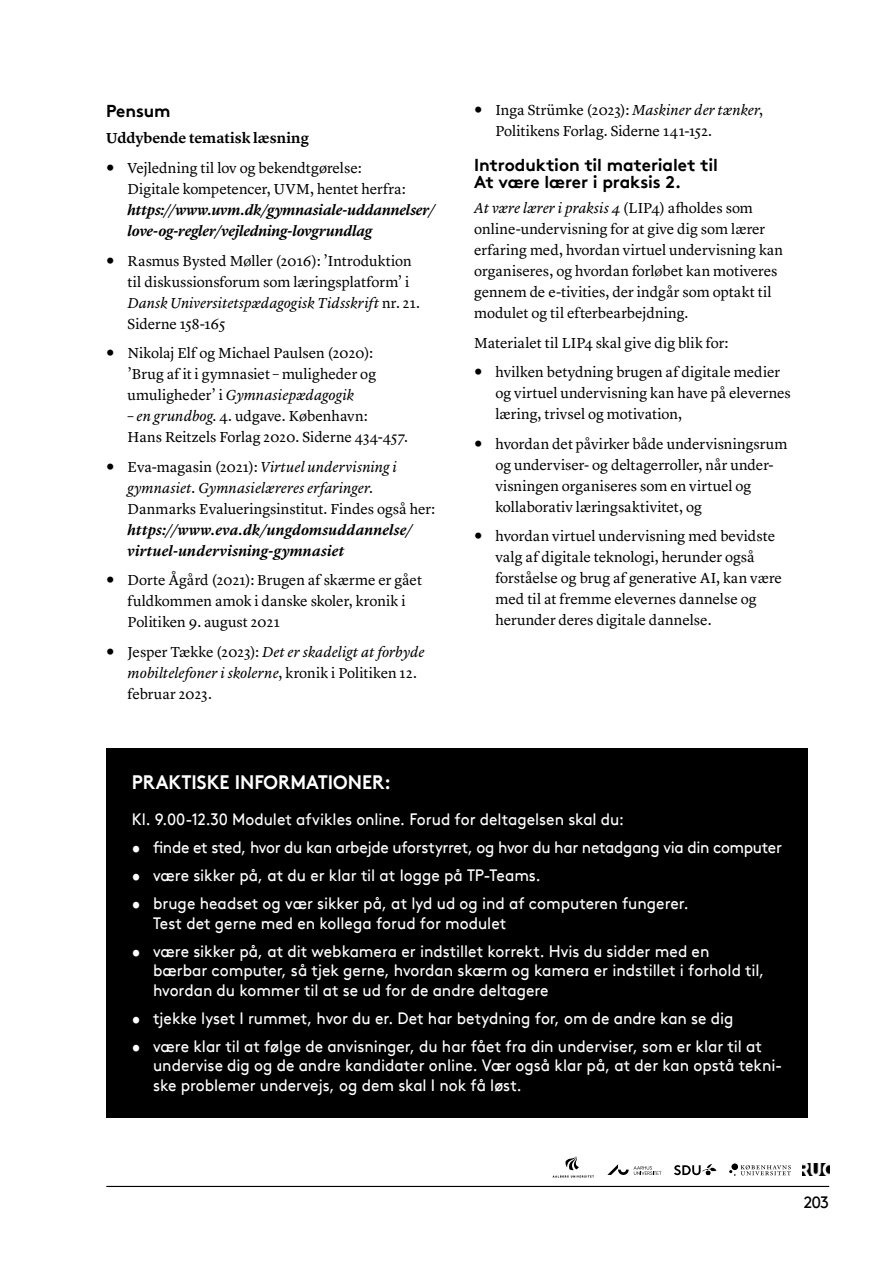
<style>
.page{position:relative;width:893px;height:1263px;background:#fff}
.page>*{position:absolute;margin:0;border:0;box-sizing:border-box;transform-origin:0 0}
.t1{font:700 19.5px "Brown Pro TT";color:#fff;scale:.94 1}
.t2{font:700 17.25px/17.2px "Brown Pro TT";letter-spacing:-.01em;color:#000}
.t3{font:16.5px/19.5px "Brown Pro TT";letter-spacing:-.005em;color:#fff;scale:.94 1}
.t4{font:16.5px "Brown Pro TT";color:#000}
.t5{font:15px/21px "Lyon Text";color:#000}
.t6{font:italic 600 15px/21px "Lyon Text";color:#000}
.t7{font:600 15px "Lyon Text";letter-spacing:-.005em;color:#000}
.s1{font-style:italic}
</style>
<div class="page">
<hr style="left:106px;top:1186px;width:723px;height:1px;background:#000">
<img style="left:802px;top:1164px;width:27px;height:11px">
<svg style="left:553px;top:1156px;width:41px;height:21px"></svg>
<svg style="left:607px;top:1164px;width:54px;height:11px"></svg>
<svg style="left:729px;top:1165px;width:62px;height:11px"></svg>
<svg style="left:674px;top:1164px;width:42px;height:11px"></svg>
<div style="left:106px;top:748px;width:702px;height:370px;background:#000"></div>
<p class="t2" style="left:106px;top:100px;width:66px">Pensum</p>
<p class="t7" style="left:106px;top:127px;width:204px">Uddybende tematisk læsning</p>
<p class="t5" style="left:128px;top:156px;width:280px">Vejledning til lov og bekendtgørelse:<br>Digitale kompetencer, UVM, hentet herfra:</p>
<p class="t6" style="left:128px;top:198px;width:310px">https://www.uvm.dk/gymnasiale-uddannelser/ love-og-regler/vejledning-lovgrundlag</p>
<p class="t5" style="left:128px;top:249px;width:294px">Rasmus Bysted Møller (2016): ’Introduktion til diskussionsforum som læringsplatform’ i <span class="s1">Dansk Universitetspædagogisk Tidsskrift</span> nr. 21.<br>Siderne 158-165</p>
<p class="t5" style="left:128px;top:341px;width:250px">Nikolaj Elf og Michael Paulsen (2020): ’Brug af it i gymnasiet – muligheder og umuligheder’ i <span class="s1">Gymnasiepædagogik</span></p>
<p class="t5" style="left:128px;top:404px;width:282px"><span class="s1">– en grundbog</span>. 4 . udgave. København:<br>Hans Reitzels Forlag 2020. Siderne 434-457.</p>
<p class="t5" style="left:128px;top:455px;width:309px">Eva-magasin (2021): <span class="s1">Virtuel undervisning i gymnasiet. Gymnasielæreres erfaringer</span>.<br>Danmarks Evalueringsinstitut. Findes også her:</p>
<p class="t6" style="left:128px;top:518px;width:287px">https://www.eva.dk/ungdomsuddannelse/ virtuel-undervisning-gymnasiet</p>
<p class="t5" style="left:128px;top:568px;width:296px">Dorte Ågård (2021): Brugen af skærme er gået fuldkommen amok i danske skoler, kronik i<br>Politiken 9. august 2021</p>
<p class="t5" style="left:128px;top:640px;width:299px">Jesper Tække (2023): <span class="s1">Det er skadeligt at forbyde mobiltelefoner i skolerne</span>, kronik i Politiken 12. februar 2023.</p>
<p class="t5" style="left:495px;top:99px;width:269px">Inga Strümke (2023): <span class="s1">Maskiner der tænker</span>,<br>Politikens Forlag. Siderne 141-152.</p>
<p class="t2" style="left:474px;top:154px;width:245px">Introduktion til materialet til<br>At være lærer i praksis 2.</p>
<p class="t5" style="left:474px;top:196px;width:311px"><span class="s1">At være lærer i praksis 4</span> (LIP4) afholdes som online-undervisning for at give dig som lærer erfaring med, hvordan virtuel undervisning kan organiseres, og hvordan forløbet kan motiveres gennem de e-tivities, der indgår som optakt til modulet og til efterbearbejdning.</p>
<p class="t5" style="left:495px;top:327px;width:286px;line-height:29.5px;text-indent:-21px">Materialet til LIP4 skal give dig blik for: hvilken betydning brugen af digitale medier</p>
<p class="t5" style="left:495px;top:381px;width:297px">og virtuel undervisning kan have på elevernes læring, trivsel og motivation,</p>
<p class="t5" style="left:495px;top:432px;width:294px">hvordan det påvirker både undervisningsrum og underviser- og deltagerroller, når under&shy;visningen organiseres som en virtuel og kollaborativ læringsaktivitet, og</p>
<p class="t5" style="left:495px;top:524px;width:288px">hvordan virtuel undervisning med bevidste valg af digitale teknologi, herunder også forståelse og brug af generative AI, kan være med til at fremme elevernes dannelse og herunder deres digitale dannelse.</p>
<h1 class="t1" style="left:132px;top:766px;width:277px">PRAKTISKE INFORMATIONER:</h1>
<p class="t3" style="left:132px;top:808px;width:525px">Kl. 9.00-12.30 Modulet afvikles online. Forud for deltagelsen skal du:</p>
<p class="t3" style="left:132px;top:836px;width:693px">• finde et sted, hvor du kan arbejde uforstyrret, og hvor du har netadgang via din computer</p>
<p class="t3" style="left:132px;top:864px;width:437px">• være sikker på, at du er klar til at logge på TP-Teams.</p>
<p class="t3" style="left:153px;top:892px;width:571px;text-indent:-21px">• bruge headset og vær sikker på, at lyd ud og ind af computeren fungerer.<br>Test det gerne med en kollega forud for modulet</p>
<p class="t3" style="left:153px;top:940px;width:652px;text-indent:-21px">• være sikker på, at dit webkamera er indstillet korrekt. Hvis du sidder med en bærbar computer, så tjek gerne, hvordan skærm og kamera er indstillet i forhold til, hvordan du kommer til at se ud for de andre deltagere</p>
<p class="t3" style="left:132px;top:1007px;width:642px">• tjekke lyset I rummet, hvor du er. Det har betydning for, om de andre kan se dig</p>
<p class="t3" style="left:153px;top:1035px;width:671px;text-indent:-21px">• være klar til at følge de anvisninger, du har fået fra din underviser, som er klar til at undervise dig og de andre kandidater online. Vær også klar på, at der kan opstå tekni&shy;ske problemer undervejs, og dem skal I nok få løst.</p>
<p class="t4" style="left:804px;top:1190px;width:27px">203</p>
</div>
